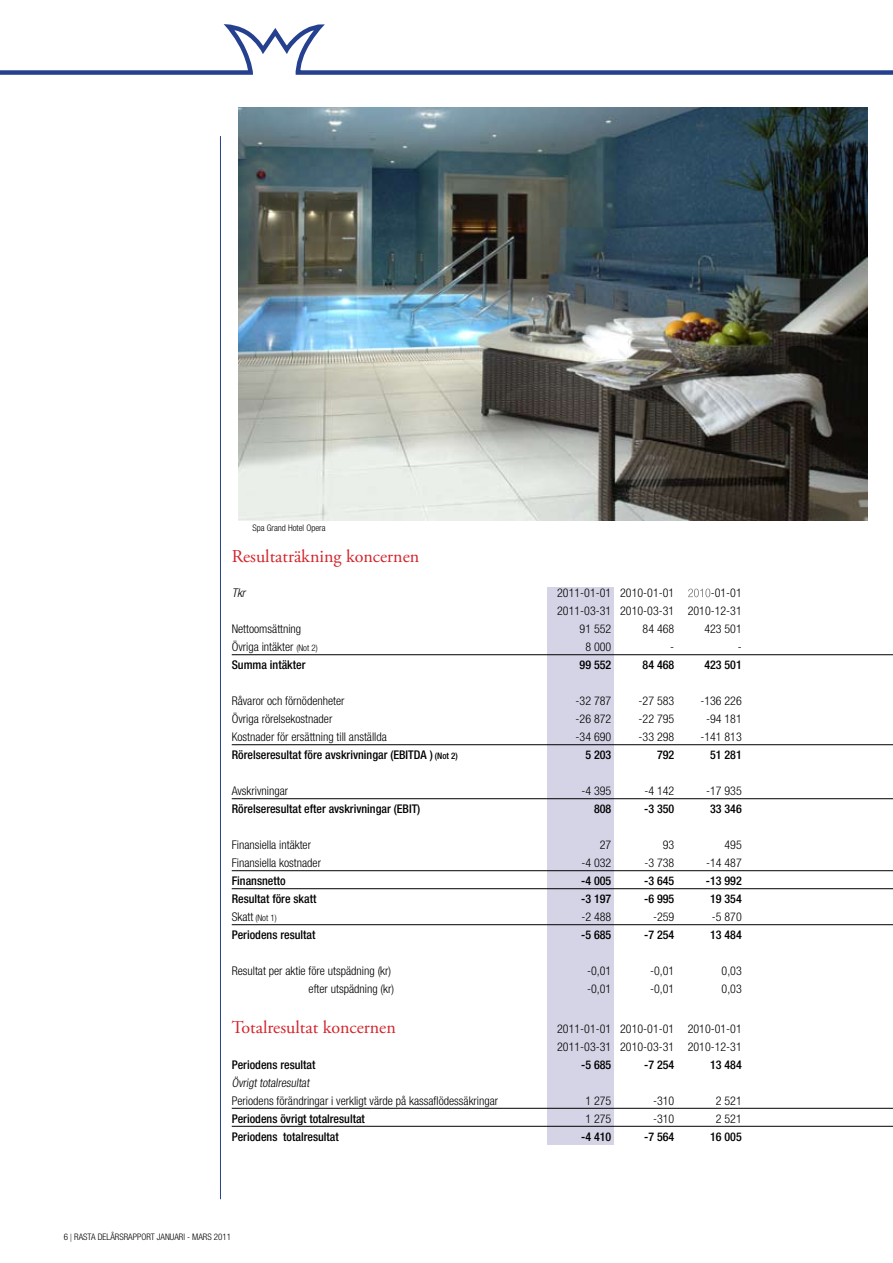
<style>
.page{position:relative;width:893px;height:1263px;background:#fff}
.page>*{position:absolute;margin:0;border:0;box-sizing:border-box;transform-origin:0 0}
.t1{font:18px "Adobe Garamond Pro";color:#d2232a}
.t2{font:300 condensed 12px/18px "Helvetica Neue LT Std";color:#000}
.t3{font:500 condensed 12px "Helvetica Neue LT Std";color:#000}
.t4{font:italic 300 condensed 12px "Helvetica Neue LT Std";color:#000}
.t5{font:300 condensed 9px "Helvetica Neue LT Std";color:#000}
.s1{color:#fff}
.s2{font-size:9px}
.s3{font-size:12px}
.s4{font-family:"Times New Roman";font-weight:400;font-stretch:normal}
</style>
<div class="page">
<div style="left:547px;top:588px;width:67px;height:557px;background:#d4d4e6"></div>
<hr style="left:220px;top:136px;width:1px;height:1063px;background:#25408f">
<svg style="left:0;top:24px;width:893px;height:51px"></svg>
<hr style="left:232px;top:654px;width:661px;height:1px;background:#000">
<hr style="left:232px;top:744px;width:661px;height:1px;background:#000">
<hr style="left:232px;top:798px;width:661px;height:1px;background:#000">
<hr style="left:232px;top:870px;width:661px;height:1px;background:#000">
<hr style="left:232px;top:888px;width:661px;height:1px;background:#000">
<hr style="left:232px;top:924px;width:661px;height:1px;background:#000">
<hr style="left:232px;top:1108px;width:661px;height:1px;background:#000">
<hr style="left:232px;top:1126px;width:661px;height:1px;background:#000">
<img style="left:238px;top:108px;width:629px;height:412px">
<p class="t5" style="left:252px;top:522px;width:75px">Spa Grand Hotel Opera</p>
<h1 class="t1" style="left:232px;top:545px;width:189px">Resultaträkning koncernen</h1>
<p class="t4" style="left:232px;top:586px;width:15px">Tkr</p>
<p class="t2" style="left:557px;top:584px;width:186px">2011-01-01 2010-01-01 <span class="s1">2010</span>-01-01<br>2011-03-31 2010-03-31 2010-12-31</p>
<p class="t2" style="left:232px;top:620px;width:71px">Nettoomsättning</p>
<p class="t2" style="left:580px;top:620px;width:33px">91 552</p>
<p class="t2" style="left:643px;top:620px;width:33px">84 468</p>
<p class="t2" style="left:704px;top:620px;width:39px">423 501</p>
<p class="t2" style="left:232px;top:638px;width:87px">Övriga intäkter <span class="s2">(Not 2)</span></p>
<p class="t2" style="left:585px;top:638px;width:27px">8 000</p>
<p class="t2" style="left:670px;top:638px;width:5px">-</p>
<p class="t2" style="left:738px;top:638px;width:5px">-</p>
<p class="t3" style="left:232px;top:658px;width:75px">Summa intäkter</p>
<p class="t3" style="left:580px;top:658px;width:33px">99 552</p>
<p class="t3" style="left:643px;top:658px;width:33px">84 468</p>
<p class="t3" style="left:704px;top:658px;width:39px">423 501</p>
<p class="t2" style="left:232px;top:692px;width:114px">Råvaror och förnödenheter</p>
<p class="t2" style="left:576px;top:692px;width:37px">-32 787</p>
<p class="t2" style="left:639px;top:692px;width:37px">-27 583</p>
<p class="t2" style="left:700px;top:692px;width:43px">-136 226</p>
<p class="t2" style="left:232px;top:710px;width:102px">Övriga rörelsekostnader</p>
<p class="t2" style="left:576px;top:710px;width:37px">-26 872</p>
<p class="t2" style="left:639px;top:710px;width:37px">-22 795</p>
<p class="t2" style="left:706px;top:710px;width:37px">-94 181</p>
<p class="t2" style="left:232px;top:728px;width:157px">Kostnader för ersättning till anställda</p>
<p class="t2" style="left:576px;top:728px;width:37px">-34 690</p>
<p class="t2" style="left:639px;top:728px;width:37px">-33 298</p>
<p class="t2" style="left:700px;top:728px;width:43px">-141 813</p>
<p class="t3" style="left:232px;top:748px;width:228px">Rörelseresultat före avskrivningar (EBITDA ) <span class="s2">(Not 2)</span></p>
<p class="t3" style="left:585px;top:748px;width:27px">5 203</p>
<p class="t3" style="left:657px;top:748px;width:19px">792</p>
<p class="t3" style="left:710px;top:748px;width:33px">51 281</p>
<p class="t2" style="left:232px;top:782px;width:58px">Avskrivningar</p>
<p class="t2" style="left:581px;top:782px;width:31px">-4 395</p>
<p class="t2" style="left:644px;top:782px;width:31px">-4 142</p>
<p class="t2" style="left:706px;top:782px;width:37px">-17 935</p>
<p class="t3" style="left:232px;top:802px;width:190px">Rörelseresultat efter avskrivningar (EBIT)</p>
<p class="t3" style="left:594px;top:802px;width:19px">808</p>
<p class="t3" style="left:644px;top:802px;width:32px">-3 350</p>
<p class="t3" style="left:710px;top:802px;width:33px">33 346</p>
<p class="t2" style="left:232px;top:836px;width:81px">Finansiella intäkter</p>
<p class="t2" style="left:600px;top:836px;width:13px">27</p>
<p class="t2" style="left:663px;top:836px;width:13px">93</p>
<p class="t2" style="left:724px;top:836px;width:19px">495</p>
<p class="t2" style="left:232px;top:854px;width:91px">Finansiella kostnader</p>
<p class="t2" style="left:581px;top:854px;width:31px">-4 032</p>
<p class="t2" style="left:644px;top:854px;width:31px">-3 738</p>
<p class="t2" style="left:706px;top:854px;width:37px">-14 487</p>
<p class="t3" style="left:232px;top:874px;width:55px">Finansnetto</p>
<p class="t3" style="left:581px;top:874px;width:32px">-4 005</p>
<p class="t3" style="left:644px;top:874px;width:32px">-3 645</p>
<p class="t3" style="left:706px;top:874px;width:37px">-13 992</p>
<p class="t3" style="left:232px;top:892px;width:86px">Resultat före skatt</p>
<p class="t3" style="left:581px;top:892px;width:32px">-3 197</p>
<p class="t3" style="left:644px;top:892px;width:32px">-6 995</p>
<p class="t3" style="left:710px;top:892px;width:33px">19 354</p>
<p class="t5" style="left:232px;top:913px;width:47px"><span class="s3">Skatt</span> (Not 1)</p>
<p class="t2" style="left:581px;top:908px;width:31px">-2 488</p>
<p class="t2" style="left:653px;top:908px;width:23px">-259</p>
<p class="t2" style="left:712px;top:908px;width:31px">-5 870</p>
<p class="t3" style="left:232px;top:928px;width:85px">Periodens resultat</p>
<p class="t3" style="left:581px;top:928px;width:32px">-5 685</p>
<p class="t3" style="left:644px;top:928px;width:32px">-7 254</p>
<p class="t3" style="left:710px;top:928px;width:33px">13 484</p>
<p class="t2" style="left:232px;top:962px;width:161px">Resultat per aktie före utspädning (kr)</p>
<p class="t2" style="left:587px;top:962px;width:26px">-0,01</p>
<p class="t2" style="left:650px;top:962px;width:26px">-0,01</p>
<p class="t2" style="left:722px;top:962px;width:22px">0,03</p>
<p class="t2" style="left:309px;top:980px;width:87px">efter utspädning (kr)</p>
<p class="t2" style="left:587px;top:980px;width:26px">-0,01</p>
<p class="t2" style="left:650px;top:980px;width:26px">-0,01</p>
<p class="t2" style="left:722px;top:980px;width:22px">0,03</p>
<h1 class="t1" style="left:232px;top:1016px;width:166px">Totalresultat koncernen</h1>
<p class="t2" style="left:557px;top:1019px;width:186px">2011-01-01 2010-01-01 2010-01-01<br>2011-03-31 2010-03-31 2010-12-31</p>
<p class="t3" style="left:232px;top:1057px;width:85px">Periodens resultat</p>
<p class="t3" style="left:581px;top:1057px;width:32px">-5 685</p>
<p class="t3" style="left:644px;top:1057px;width:32px">-7 254</p>
<p class="t3" style="left:710px;top:1057px;width:33px">13 484</p>
<p class="t2" style="left:232px;top:1073px;width:268px">Övrigt totalresultat<br>Periodens förändringar i verkligt värde på kassaflödessäkringar</p>
<p class="t2" style="left:585px;top:1091px;width:27px">1 275</p>
<p class="t2" style="left:653px;top:1091px;width:23px">-310</p>
<p class="t2" style="left:716px;top:1091px;width:27px">2 521</p>
<p class="t3" style="left:232px;top:1111px;width:135px">Periodens övrigt totalresultat</p>
<p class="t2" style="left:585px;top:1109px;width:27px">1 275</p>
<p class="t2" style="left:653px;top:1109px;width:23px">-310</p>
<p class="t2" style="left:716px;top:1109px;width:27px">2 521</p>
<p class="t3" style="left:232px;top:1129px;width:109px">Periodens totalresultat</p>
<p class="t3" style="left:581px;top:1129px;width:32px">-4 410</p>
<p class="t3" style="left:644px;top:1129px;width:32px">-7 564</p>
<p class="t3" style="left:710px;top:1129px;width:33px">16 005</p>
<p class="t5" style="left:64px;top:1232px;width:169px">6 <span class="s4">|</span> RASTA DELÅRSRAPPORT JANUARI - MARS 2011</p>
</div>
